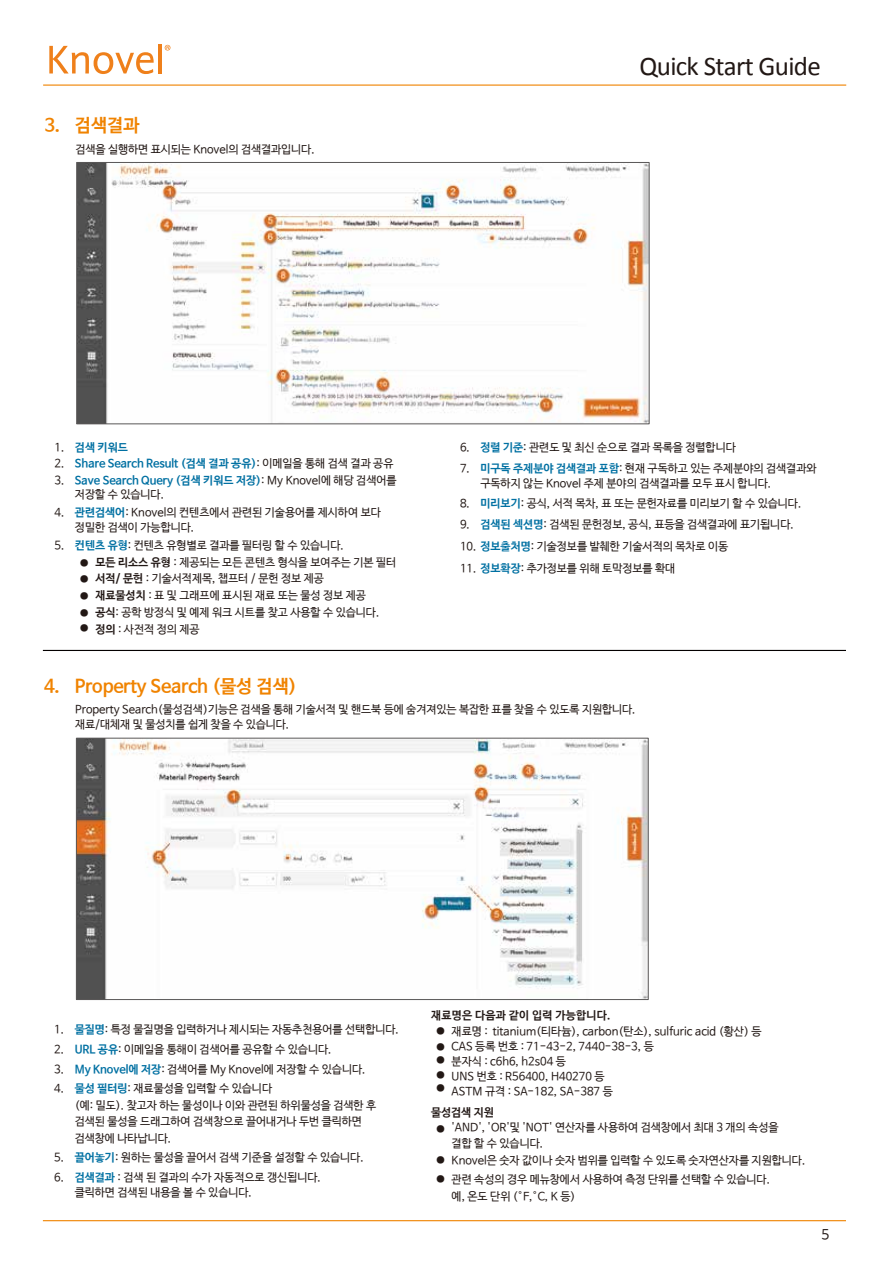
<style>
.page{position:relative;width:893px;height:1263px;background:#fff}
.page>*{position:absolute;margin:0;border:0;box-sizing:border-box;transform-origin:0 0}
.t1{font:27px "Calibri";letter-spacing:-.025em;color:#221815}
.t2{font:700 18.15px "Nanum Barun Gothic";color:#f08300}
.t3{font:13.5px "Nanum Barun Gothic";color:#221815}
.t4{font:11.25px/15px "Nanum Barun Gothic";color:#221815}
.t5{font:700 11.25px "Nanum Barun Gothic";color:#0070a2}
.t6{font:700 11.25px "Nanum Barun Gothic";letter-spacing:.02em;color:#221815}
.t7{font:500 8.25px/12.8px "Adobe Myungjo Std";color:#221815}
.s1{font-weight:400;color:#221815}
.s2{font-weight:700;color:#0070a2}
.s3{font-family:"Adobe Myungjo Std";font-weight:500;font-size:8.25px}
.s4{font-weight:700}
</style>
<div class="page">
<hr style="left:43px;top:85px;width:803px;height:1px;background:#f08300">
<img style="left:78px;top:164px;width:570px;height:258px">
<div style="left:76px;top:162px;width:574px;height:262px;border:1px solid #595757"></div>
<img style="left:78px;top:740px;width:569px;height:258px">
<div style="left:76px;top:738px;width:573px;height:262px;border:1px solid #595757"></div>
<hr style="left:43px;top:1220px;width:803px;height:1px;background:#f08300">
<hr style="left:43px;top:650px;width:803px;height:1px;background:#040000">
<svg style="left:49px;top:46px;width:105px;height:28px"></svg>
<hr style="left:158px;top:44px;width:4px;height:29px;background:#ef801b">
<svg style="left:165px;top:45px;width:5px;height:6px"></svg>
<h2 class="t2" style="left:44px;top:116px;width:97px">3. 검색결과</h2>
<p class="t4" style="left:75px;top:143px;width:241px">검색을 실행하면 표시되는 Knovel의 검색결과입니다.</p>
<h1 class="t1" style="left:639px;top:49px;width:183px">Quick Start Guide</h1>
<p class="t5" style="left:55px;top:442px;width:75px"><span class="s1">1.</span> 검색 키워드</p>
<p class="t5" style="left:55px;top:458px;width:340px"><span class="s1">2.</span> Share Search Result (검색 결과 공유)<span class="s1">: 이메일을 통해 검색 결과 공유</span></p>
<p class="t4" style="left:75px;top:475px;width:323px;line-height:13.5px;text-indent:-20px">3. <span class="s2">Save Search Query (검색 키워드 저장)</span>: My Knovel에 해당 검색어를 저장할 수 있습니다.</p>
<p class="t4" style="left:75px;top:505px;width:307px;text-indent:-20px">4. <span class="s2">관련검색어</span>: Knovel의 컨텐츠에서 관련된 기술용어를 제시하여 보다 정밀한 검색이 가능합니다.</p>
<p class="t4" style="left:55px;top:538px;width:291px">5. <span class="s2">컨텐츠 유형</span>: 컨텐츠 유형별로 결과를 필터링 할 수 있습니다.</p>
<p class="t4" style="left:80px;top:555px;width:317px"><span class="s3">●</span> <span class="s4">모든 리소스 유형</span> : 제공되는 모든 콘텐츠 형식을 보여주는 기본 필터</p>
<p class="t4" style="left:80px;top:572px;width:245px"><span class="s3">●</span> <span class="s4">서적/ 문헌</span> : 기술서적제목, 챕프터 / 문헌 정보 제공</p>
<p class="t4" style="left:80px;top:588px;width:287px"><span class="s3">●</span> <span class="s4">재료물성치</span> : 표 및 그래프에 표시된 재료 또는 물성 정보 제공</p>
<p class="t4" style="left:80px;top:605px;width:301px"><span class="s3">●</span> <span class="s4">공식</span>: 공학 방정식 및 예제 워크 시트를 찾고 사용할 수 있습니다.</p>
<p class="t4" style="left:80px;top:622px;width:121px"><span class="s3">●</span> <span class="s4">정의</span> : 사전적 정의 제공</p>
<p class="t4" style="left:460px;top:441px;width:277px">6. <span class="s2">정렬 기준</span>: 관련도 및 최신 순으로 결과 목록을 정렬합니다</p>
<p class="t4" style="left:480px;top:461px;width:338px;text-indent:-20px">7. <span class="s2">미구독 주제분야 검색결과 포함</span>: 현재 구독하고 있는 주제분야의 검색결과와 구독하지 않는 Knovel 주제 분야의 검색결과를 모두 표시 합니다.</p>
<p class="t4" style="left:460px;top:497px;width:343px">8. <span class="s2">미리보기</span>: 공식, 서적 목차, 표 또는 문헌자료를 미리보기 할 수 있습니다.</p>
<p class="t4" style="left:460px;top:518px;width:335px">9. <span class="s2">검색된 섹션명</span>: 검색된 문헌정보, 공식, 표등을 검색결과에 표기됩니다.</p>
<p class="t4" style="left:460px;top:540px;width:270px">10. <span class="s2">정보출처명</span>: 기술정보를 발췌한 기술서적의 목차로 이동</p>
<p class="t4" style="left:460px;top:561px;width:217px">11. <span class="s2">정보확장</span>: 추가정보를 위해 토막정보를 확대</p>
<h2 class="t2" style="left:44px;top:677px;width:254px">4. Property Search (물성 검색)</h2>
<p class="t4" style="left:75px;top:702px;width:562px">Property Search(물성검색)기능은 검색을 통해 기술서적 및 핸드북 등에 숨겨져있는 복잡한 표를 찾을 수 있도록 지원합니다. 재료/대체재 및 물성치를 쉽게 찾을 수 있습니다.</p>
<p class="t4" style="left:54px;top:1022px;width:346px">1. <span class="s2">물질명</span>: 특정 물질명을 입력하거나 제시되는 자동추천용어를 선택합니다.</p>
<p class="t4" style="left:54px;top:1042px;width:279px">2. <span class="s2">URL 공유</span>: 이메일을 통해이 검색어를 공유할 수 있습니다.</p>
<p class="t4" style="left:54px;top:1062px;width:313px">3. <span class="s2">My Knovel에 저장</span>: 검색어를 My Knovel에 저장할 수 있습니다.</p>
<p class="t4" style="left:75px;top:1081px;width:303px;line-height:16.5px;text-indent:-20px">4. <span class="s2">물성 필터링</span>: 재료물성을 입력할 수 있습니다<br>(예: 밀도). 찾고자 하는 물성이나 이와 관련된 하위물성을 검색한 후 검색된 물성을 드래그하여 검색창으로 끌어내거나 두번 클릭하면 검색창에 나타납니다.</p>
<p class="t4" style="left:54px;top:1150px;width:311px">5. <span class="s2">끌어놓기</span>: 원하는 물성을 끌어서 검색 기준을 설정할 수 있습니다.</p>
<p class="t4" style="left:75px;top:1170px;width:248px;text-indent:-20px">6. <span class="s2">검색결과</span> : 검색 된 결과의 수가 자동적으로 갱신됩니다. 클릭하면 검색된 내용을 볼 수 있습니다.</p>
<p class="t6" style="left:431px;top:1010px;width:181px">재료명은 다음과 같이 입력 가능합니다.</p>
<p class="t4" style="left:452px;top:1024px;width:312px">재료명 : titanium(티타늄), carbon(탄소), sulfuric acid (황산) 등<br>CAS 등록 번호 : 71-43-2, 7440-38-3, 등<br>분자식 : c6h6, h2s04 등<br>UNS 번호 : R56400, H40270 등<br>ASTM 규격 : SA-182, SA-387 등</p>
<p class="t7" style="left:436px;top:1025px;width:10px">●</p>
<p class="t7" style="left:436px;top:1040px;width:10px">● ●</p>
<p class="t7" style="left:436px;top:1069px;width:10px">● ●</p>
<p class="t7" style="left:436px;top:1123px;width:10px">●</p>
<p class="t7" style="left:436px;top:1153px;width:10px">●</p>
<p class="t7" style="left:436px;top:1172px;width:10px">●</p>
<p class="t6" style="left:431px;top:1106px;width:64px">물성검색 지원</p>
<p class="t4" style="left:452px;top:1119px;width:355px;line-height:16.5px">'AND', 'OR'및 'NOT' 연산자를 사용하여 검색창에서 최대 3 개의 속성을<br>결합 할 수 있습니다.<br>Knovel은 숫자 값이나 숫자 범위를 입력할 수 있도록 숫자연산자를 지원합니다.</p>
<p class="t4" style="left:452px;top:1172px;width:320px;line-height:16.5px">관련 속성의 경우 메뉴창에서 사용하여 측정 단위를 선택할 수 있습니다. 예, 온도 단위 (°F,°C, K 등)</p>
<p class="t3" style="left:821px;top:1227px;width:9px">5</p>
</div>
